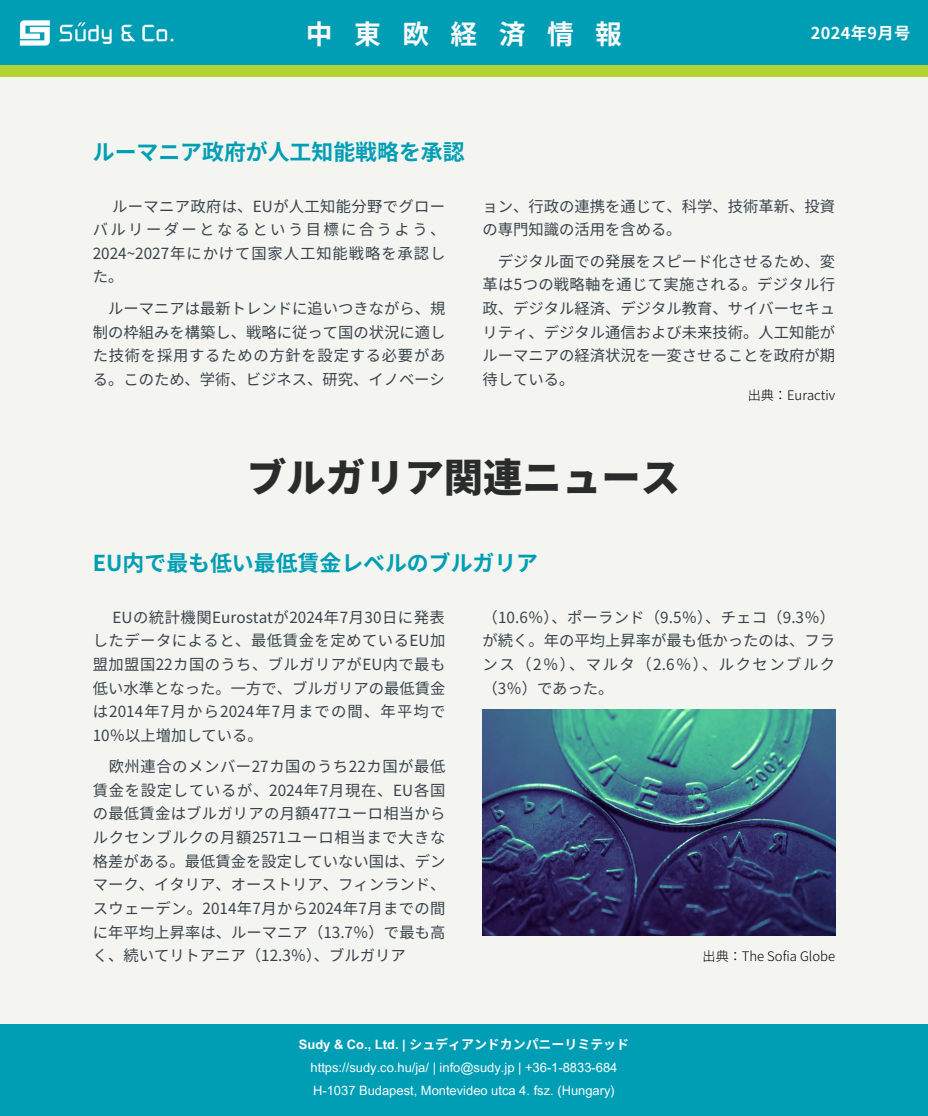
<style>
.page{position:relative;width:928px;height:1116px;background:#f4f5f0}
.page>*{position:absolute;margin:0;border:0;box-sizing:border-box;transform-origin:0 0}
.t1{font:900 39.38px "Noto Sans JP";color:#2a2c2c}
.t2{font:700 26.78px "Noto Sans JP";letter-spacing:.8em;color:#f9f9f9}
.t3{font:700 21.88px "Noto Sans JP";color:#009eb4}
.t4{font:700 16.28px "Noto Sans JP";letter-spacing:.025em;color:#fdfefe}
.t5{font:15.31px/23.6px "Noto Sans JP";color:#39434c;text-align:justify}
.t6{font:300 13.12px "Noto Sans JP";color:#000}
.t7{font:12.95px "Arial MT Pro";color:#fdfefe}
.t8{font:700 12.95px "Noto Sans CJ Ksc";color:#fdfefe}
.s1{font-family:"Arial MT Pro"}
</style>
<div class="page">
<div style="left:0;top:0;width:928px;height:71px;background:#009eb4"></div>
<img style="left:19px;top:20px;width:155px;height:26px">
<div style="left:0;top:1024px;width:928px;height:92px;background:#009eb4"></div>
<div style="left:0;top:65px;width:928px;height:12px;background:#b3d334"></div>
<img style="left:483px;top:709px;width:352px;height:226px">
<h6 class="t2" style="left:306px;top:12px;width:318px">中東欧経済情報</h6>
<h2 class="t4" style="left:811px;top:20px;width:101px">2024年9月号</h2>
<p class="t3" style="left:93px;top:134px;width:373px">ルーマニア政府が人工知能戦略を承認</p>
<h5 class="t5" style="left:93px;top:193px;width:354px;text-indent:19px">ルーマニア政府は、EUが人工知能分野でグローバルリーダーとなるという目標に合うよう、2024~2027年にかけて国家人工知能戦略を承認した。</h5>
<p class="t5" style="left:93px;top:295px;width:354px;text-indent:15px">ルーマニアは最新トレンドに追いつきながら、規制の枠組みを構築し、戦略に従って国の状況に適した技術を採用するための方針を設定する必要がある。このため、学術、ビジネス、研究、イノベーシ</p>
<p class="t5" style="left:483px;top:193px;width:354px">ョン、行政の連携を通じて、科学、技術革新、投資の専門知識の活用を含める。</p>
<p class="t5" style="left:483px;top:248px;width:354px;text-indent:15px">デジタル面での発展をスピード化させるため、変革は5つの戦略軸を通じて実施される。デジタル行政、デジタル経済、デジタル教育、サイバーセキュリティ、デジタル通信および未来技術。人工知能がルーマニアの経済状況を一変させることを政府が期待している。</p>
<p class="t6" style="left:748px;top:385px;width:89px">出典：Euractiv</p>
<p class="t1" style="left:247px;top:446px;width:435px">ブルガリア関連ニュース</p>
<p class="t3" style="left:93px;top:545px;width:447px">EU内で最も低い最低賃金レベルのブルガリア</p>
<p class="t5" style="left:93px;top:604px;width:354px;text-indent:20px">EUの統計機関Eurostatが2024年7月 30日に発表したデータによると、最低賃金を定めているEU加盟加盟国22カ国のうち、ブルガリアがEU内で最も低い水準となった。一方で、ブルガリアの最低賃金は2014年7月から2024年7月までの間、年平均で10％以上増加している。</p>
<p class="t5" style="left:483px;top:604px;width:354px">（10.6％）、ポーランド（9.5％）、チェコ（9.3％）が続く。年の平均上昇率が最も低かったのは、フランス（2％）、マルタ（2.6％）、ルクセンブルク（3％）であった。</p>
<h3 class="t5" style="left:93px;top:753px;width:354px;text-align:left;text-indent:16px">欧州連合のメンバー27カ国のうち22カ国が最低賃金を設定しているが、2024年7月現在、EU各国の最低賃金はブルガリアの月額477ユーロ相当からルクセンブルクの月額2571ユーロ相当まで大きな格差がある。最低賃金を設定していない国は、デンマーク、イタリア、オーストリア、フィンランド、スウェーデン。2014年7月から2024年7月までの間に年平均上昇率は、ルーマニア（13.7％）で最も高く、続いてリトアニア（12.3％）、ブルガリア</h3>
<p class="t8" style="left:299px;top:1034px;width:332px"><span class="s1">Sudy &amp; Co., Ltd. |</span> シュディアンドカンパニーリミテッド</p>
<h5 class="t7" style="left:311px;top:1063px;width:308px">https://sudy.co.hu/ja/ | info@sudy.jp | +36-1-8833-684</h5>
<p class="t7" style="left:313px;top:1086px;width:303px">H-1037 Budapest, Montevideo utca 4. fsz. (Hungary)</p>
<h1 class="t6" style="left:702px;top:946px;width:134px">出典：The Sofia Globe</h1>
</div>
